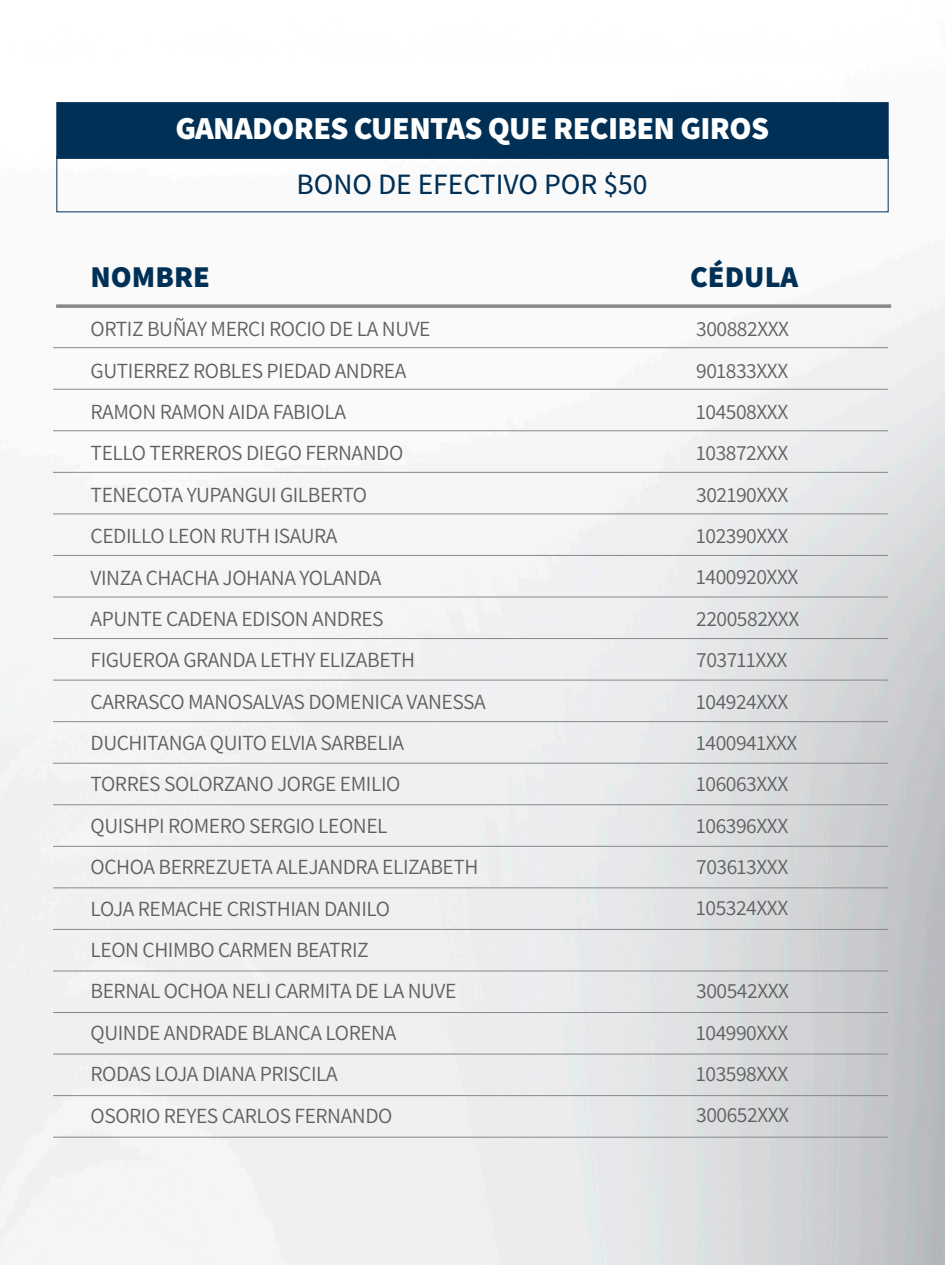
<style>
.page{position:relative;width:945px;height:1265px;background:#fff}
.page>*{position:absolute;margin:0;border:0;box-sizing:border-box;transform-origin:0 0}
.t1{font:800 32.02px "Assistant";letter-spacing:-.02em;color:#fff}
.t2{font:800 30.28px "Assistant";color:#003056}
.t3{font:500 29.49px "Assistant";color:#003056}
.t4{font:21.53px/41.4px "Assistant";letter-spacing:-.02em;color:#5f6060}
</style>
<div class="page">
<hr style="left:53px;top:347px;width:835px;height:1px;background:#85898b">
<hr style="left:53px;top:389px;width:835px;height:1px;background:#85898b">
<hr style="left:53px;top:430px;width:835px;height:1px;background:#85898b">
<hr style="left:53px;top:472px;width:835px;height:1px;background:#85898b">
<hr style="left:53px;top:513px;width:835px;height:1px;background:#85898b">
<hr style="left:53px;top:555px;width:835px;height:1px;background:#85898b">
<hr style="left:53px;top:597px;width:835px;height:1px;background:#85898b">
<hr style="left:53px;top:638px;width:835px;height:1px;background:#85898b">
<hr style="left:53px;top:680px;width:835px;height:1px;background:#85898b">
<hr style="left:53px;top:721px;width:835px;height:1px;background:#85898b">
<hr style="left:53px;top:763px;width:835px;height:1px;background:#85898b">
<hr style="left:53px;top:804px;width:835px;height:1px;background:#85898b">
<hr style="left:53px;top:846px;width:835px;height:1px;background:#85898b">
<hr style="left:53px;top:887px;width:835px;height:1px;background:#85898b">
<hr style="left:53px;top:971px;width:835px;height:1px;background:#85898b">
<hr style="left:53px;top:929px;width:835px;height:1px;background:#85898b">
<hr style="left:53px;top:1012px;width:835px;height:1px;background:#85898b">
<hr style="left:53px;top:1054px;width:835px;height:1px;background:#85898b">
<hr style="left:53px;top:1095px;width:835px;height:1px;background:#85898b">
<hr style="left:53px;top:1137px;width:835px;height:1px;background:#85898b">
<svg style="left:56px;top:304px;width:835px;height:4px;background:#929698"></svg>
<div style="left:56px;top:102px;width:833px;height:57px;background:#003056;border:1px solid #003056"></div>
<h1 class="t1" style="left:175px;top:106px;width:595px">GANADORES CUENTAS QUE RECIBEN GIROS</h1>
<h3 class="t3" style="left:296px;top:164px;width:353px">BONO DE EFECTIVO POR $50</h3>
<h2 class="t2" style="left:91px;top:256px;width:121px">NOMBRE</h2>
<h2 class="t2" style="left:690px;top:256px;width:109px">CÉDULA</h2>
<p class="t4" style="left:91px;top:307px;width:397px">ORTIZ BUÑAY MERCI ROCIO DE LA NUVE<br>GUTIERREZ ROBLES PIEDAD ANDREA<br>RAMON RAMON AIDA FABIOLA<br>TELLO TERREROS DIEGO FERNANDO<br>TENECOTA YUPANGUI GILBERTO<br>CEDILLO LEON RUTH ISAURA<br>VINZA CHACHA JOHANA YOLANDA<br>APUNTE CADENA EDISON ANDRES<br>FIGUEROA GRANDA LETHY ELIZABETH<br>CARRASCO MANOSALVAS DOMENICA VANESSA<br>DUCHITANGA QUITO ELVIA SARBELIA<br>TORRES SOLORZANO JORGE EMILIO<br>QUISHPI ROMERO SERGIO LEONEL<br>OCHOA BERREZUETA ALEJANDRA ELIZABETH<br>LOJA REMACHE CRISTHIAN DANILO<br>LEON CHIMBO CARMEN BEATRIZ<br>BERNAL OCHOA NELI CARMITA DE LA NUVE<br>QUINDE ANDRADE BLANCA LORENA<br>RODAS LOJA DIANA PRISCILA<br>OSORIO REYES CARLOS FERNANDO</p>
<p class="t4" style="left:696px;top:307px;width:105px">300882XXX<br>901833XXX<br>104508XXX<br>103872XXX<br>302190XXX<br>102390XXX<br>1400920XXX<br>2200582XXX<br>703711XXX<br>104924XXX<br>1400941XXX<br>106063XXX<br>106396XXX<br>703613XXX<br>105324XXX</p>
<p class="t4" style="left:696px;top:969px;width:94px;text-align:justify">300542XXX 104990XXX 103598XXX 300652XXX</p>
</div>
